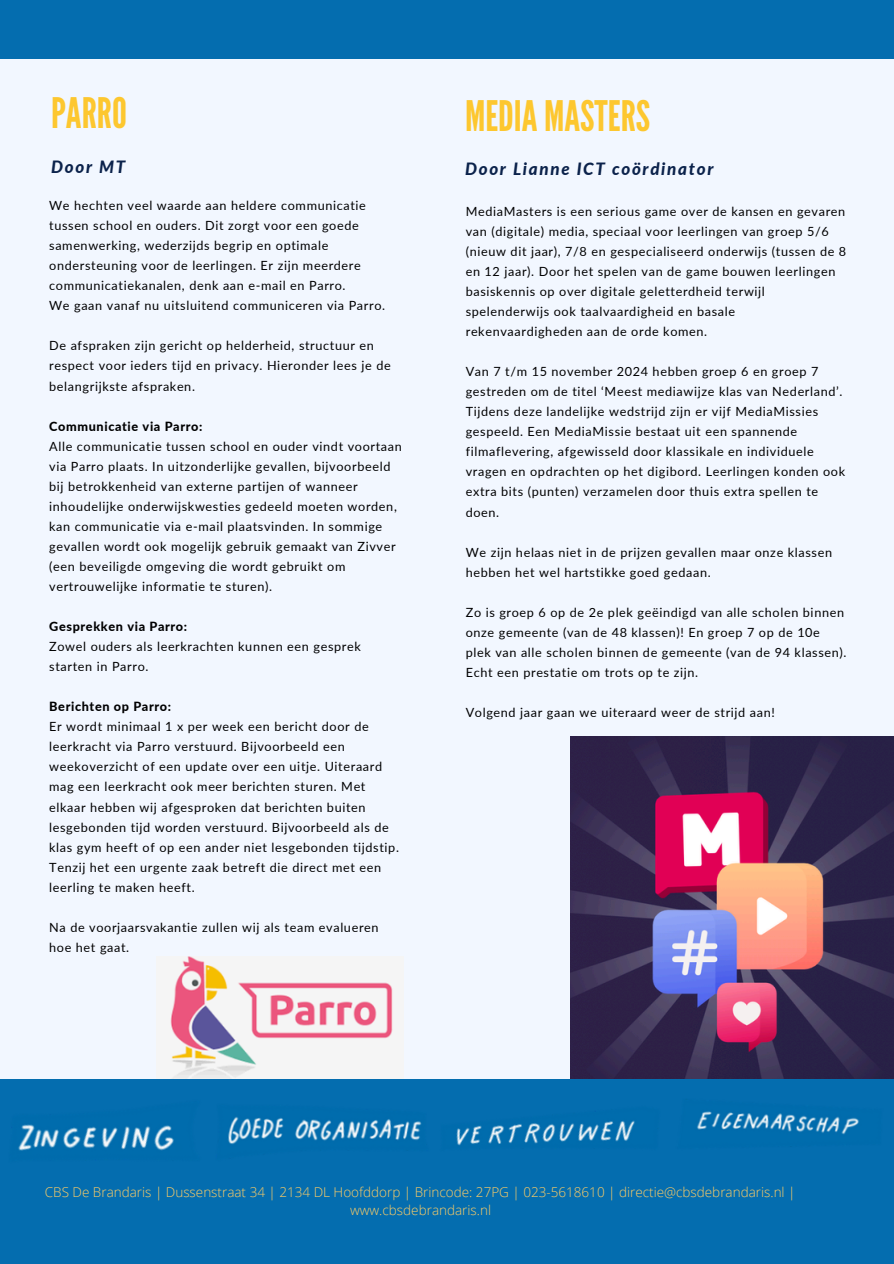
<style>
.page{position:relative;width:894px;height:1264px;background:#fff}
.page>*{position:absolute;margin:0;border:0;box-sizing:border-box;transform-origin:0 0}
.t1{font:42px "League Gothic";color:#fdc72f}
.t2{font:italic 800 16.95px "Lato";letter-spacing:.1em;color:#0b224b}
.t3{font:300 13.5px/18px "Open Sans";color:#fecd65;text-align:center}
.t4{font:12.6px/20.1px "Lato";letter-spacing:.05em;color:#000}
.t5{font:800 12.6px "Lato";letter-spacing:.05em;color:#000}
</style>
<div class="page">
<div style="left:0;top:0;width:893px;height:1263px;background:#f2f7ff"></div>
<div style="left:0;top:0;width:893px;height:58px;background:#046daf"></div>
<div style="left:0;top:1078px;width:893px;height:185px;background:#046daf"></div>
<img style="left:0;top:1078px;width:174px;height:73px">
<img style="left:465px;top:1078px;width:206px;height:66px">
<img style="left:174px;top:1078px;width:291px;height:68px">
<img style="left:671px;top:1078px;width:222px;height:69px">
<img style="left:170px;top:956px;width:224px;height:122px">
<img style="left:570px;top:736px;width:323px;height:342px">
<p class="t1" style="left:51px;top:89px;width:77px">PARRO</p>
<p class="t2" style="left:51px;top:156px;width:76px">Door MT</p>
<p class="t4" style="left:49px;top:195px;width:318px">We hechten veel waarde aan heldere communicatie tussen school en ouders. Dit zorgt voor een goede samenwerking, wederzijds begrip en optimale ondersteuning voor de leerlingen. Er zijn meerdere communicatiekanalen, denk aan e-mail en Parro.</p>
<p class="t4" style="left:49px;top:295px;width:337px">We gaan vanaf nu uitsluitend communiceren via Parro.</p>
<p class="t4" style="left:49px;top:335px;width:343px">De afspraken zijn gericht op helderheid, structuur en respect voor ieders tijd en privacy. Hieronder lees je de belangrijkste afspraken.</p>
<p class="t5" style="left:49px;top:418px;width:155px">Communicatie via Parro:</p>
<p class="t4" style="left:49px;top:435px;width:354px">Alle communicatie tussen school en ouder vindt voortaan via Parro plaats. In uitzonderlijke gevallen, bijvoorbeeld bij betrokkenheid van externe partijen of wanneer inhoudelijke onderwijskwesties gedeeld moeten worden, kan communicatie via e-mail plaatsvinden. In sommige gevallen wordt ook mogelijk gebruik gemaakt van Zivver (een beveiligde omgeving die wordt gebruikt om vertrouwelijke informatie te sturen).</p>
<p class="t5" style="left:49px;top:618px;width:139px">Gesprekken via Parro:</p>
<p class="t4" style="left:49px;top:636px;width:313px">Zowel ouders als leerkrachten kunnen een gesprek starten in Parro.</p>
<p class="t5" style="left:49px;top:698px;width:123px">Berichten op Parro:</p>
<p class="t4" style="left:49px;top:716px;width:351px">Er wordt minimaal 1 x per week een bericht door de leerkracht via Parro verstuurd. Bijvoorbeeld een weekoverzicht of een update over een uitje. Uiteraard mag een leerkracht ook meer berichten sturen. Met elkaar hebben wij afgesproken dat berichten buiten lesgebonden tijd worden verstuurd. Bijvoorbeeld als de klas gym heeft of op een ander niet lesgebonden tijdstip.<br>Tenzij het een urgente zaak betreft die direct met een leerling te maken heeft.</p>
<p class="t4" style="left:49px;top:916px;width:331px">Na de voorjaarsvakantie zullen wij als team evalueren hoe het gaat.</p>
<p class="t1" style="left:465px;top:91px;width:187px">MEDIA MASTERS</p>
<p class="t2" style="left:465px;top:159px;width:250px">Door Lianne ICT coördinator</p>
<p class="t4" style="left:465px;top:201px;width:382px">MediaMasters is een serious game over de kansen en gevaren van (digitale) media, speciaal voor leerlingen van groep 5/6 (nieuw dit jaar), 7/8 en gespecialiseerd onderwijs (tussen de 8 en 12 jaar). Door het spelen van de game bouwen leerlingen basiskennis op over digitale geletterdheid terwijl spelenderwijs ook taalvaardigheid en basale rekenvaardigheden aan de orde komen.</p>
<p class="t4" style="left:465px;top:361px;width:381px">Van 7 t/m 15 november 2024 hebben groep 6 en groep 7 gestreden om de titel ‘Meest mediawijze klas van Nederland’.<br>Tijdens deze landelijke wedstrijd zijn er vijf MediaMissies gespeeld. Een MediaMissie bestaat uit een spannende filmaflevering, afgewisseld door klassikale en individuele vragen en opdrachten op het digibord. Leerlingen konden ook extra bits (punten) verzamelen door thuis extra spellen te doen.</p>
<p class="t4" style="left:465px;top:541px;width:368px">We zijn helaas niet in de prijzen gevallen maar onze klassen hebben het wel hartstikke goed gedaan.</p>
<p class="t4" style="left:465px;top:602px;width:382px">Zo is groep 6 op de 2e plek geëindigd van alle scholen binnen onze gemeente (van de 48 klassen)! En groep 7 op de 10e plek van alle scholen binnen de gemeente (van de 94 klassen).<br>Echt een prestatie om trots op te zijn.</p>
<p class="t4" style="left:465px;top:702px;width:310px">Volgend jaar gaan we uiteraard weer de strijd aan!</p>
<p class="t3" style="left:45px;top:1182px;width:752px">CBS De Brandaris | Dussenstraat 34 | 2134 DL Hoofddorp | Brincode: 27PG | 023-5618610 | directie@cbsdebrandaris.nl | www.cbsdebrandaris.nl</p>
</div>
